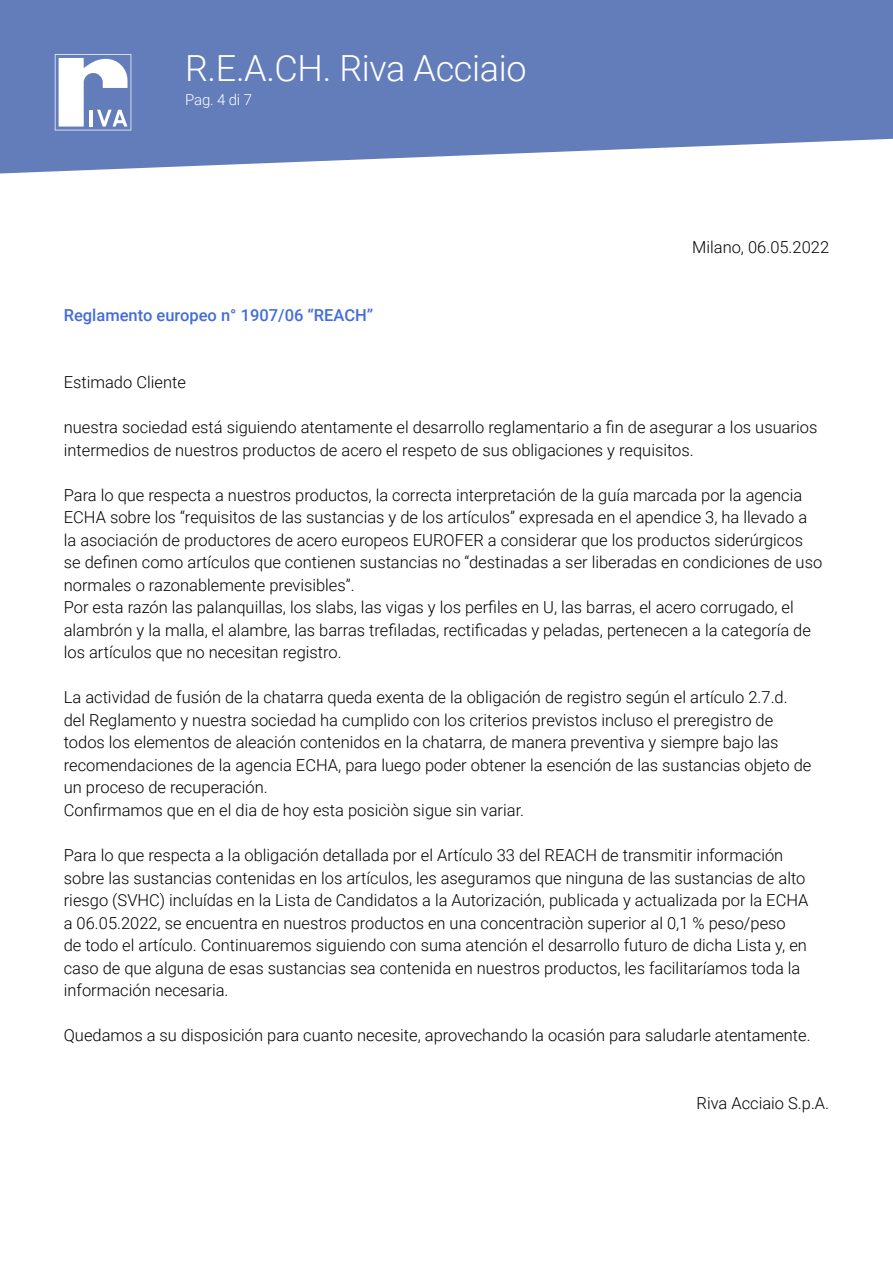
<style>
.page{position:relative;width:893px;height:1263px;background:#fff}
.page>*{position:absolute;margin:0;border:0;box-sizing:border-box;transform-origin:0 0}
.t1{font:300 36px "Roboto";letter-spacing:-.01em;color:#fff}
.t2{font:300 16.5px/22.5px "Roboto";color:#000}
.t3{font:500 16.5px "Roboto";color:#446dd9}
.t4{font:300 15px "Roboto";color:#fff}
</style>
<div class="page">
<svg style="left:0;top:0;width:893px;height:173px;background:#718ac1"></svg>
<svg style="left:55px;top:54px;width:76px;height:76px"></svg>
<h1 class="t1" style="left:185px;top:43px;width:343px">R.E.A.CH. Riva Acciaio</h1>
<p class="t4" style="left:185px;top:89px;width:68px">Pag. 4 di 7</p>
<p class="t3" style="left:64px;top:303px;width:311px">Reglamento europeo n° 1907/06 “REACH”</p>
<p class="t2" style="left:692px;top:236px;width:138px">Milano, 06.05.2022</p>
<p class="t2" style="left:64px;top:371px;width:124px">Estimado Cliente</p>
<p class="t2" style="left:64px;top:416px;width:755px">nuestra sociedad está siguiendo atentamente el desarrollo reglamentario a fin de asegurar a los usuarios intermedios de nuestros productos de acero el respeto de sus obligaciones y requisitos.</p>
<p class="t2" style="left:64px;top:483px;width:760px">Para lo que respecta a nuestros productos, la correcta interpretación de la guía marcada por la agencia ECHA sobre los “requisitos de las sustancias y de los artículos” expresada en el apendice 3, ha llevado a la asociación de productores de acero europeos EUROFER a considerar que los productos siderúrgicos se definen como artículos que contienen sustancias no “destinadas a ser liberadas en condiciones de uso normales o razonablemente previsibles”.<br>Por esta razón las palanquillas, los slabs, las vigas y los perfiles en U, las barras, el acero corrugado, el alambrón y la malla, el alambre, las barras trefiladas, rectificadas y peladas, pertenecen a la categoría de los artículos que no necesitan registro.</p>
<p class="t2" style="left:64px;top:686px;width:749px">La actividad de fusión de la chatarra queda exenta de la obligación de registro según el artículo 2.7.d. del Reglamento y nuestra sociedad ha cumplido con los criterios previstos incluso el preregistro de todos los elementos de aleación contenidos en la chatarra, de manera preventiva y siempre bajo las recomendaciones de la agencia ECHA, para luego poder obtener la esención de las sustancias objeto de un proceso de recuperación.<br>Confirmamos que en el dia de hoy esta posiciòn sigue sin variar.</p>
<p class="t2" style="left:64px;top:843px;width:746px">Para lo que respecta a la obligación detallada por el Artículo 33 del REACH de transmitir información sobre las sustancias contenidas en los artículos, les aseguramos que ninguna de las sustancias de alto riesgo (SVHC) incluídas en la Lista de Candidatos a la Autorización, publicada y actualizada por la ECHA a 06.05.2022, se encuentra en nuestros productos en una concentraciòn superior al 0,1 % peso/peso<br>de todo el artículo. Continuaremos siguiendo con suma atención el desarrollo futuro de dicha Lista y, en caso de que alguna de esas sustancias sea contenida en nuestros productos, les facilitaríamos toda la información necesaria.</p>
<p class="t2" style="left:64px;top:1023px;width:748px">Quedamos a su disposición para cuanto necesite, aprovechando la ocasión para saludarle atentamente.</p>
<p class="t2" style="left:696px;top:1091px;width:134px">Riva Acciaio S.p.A.</p>
</div>
